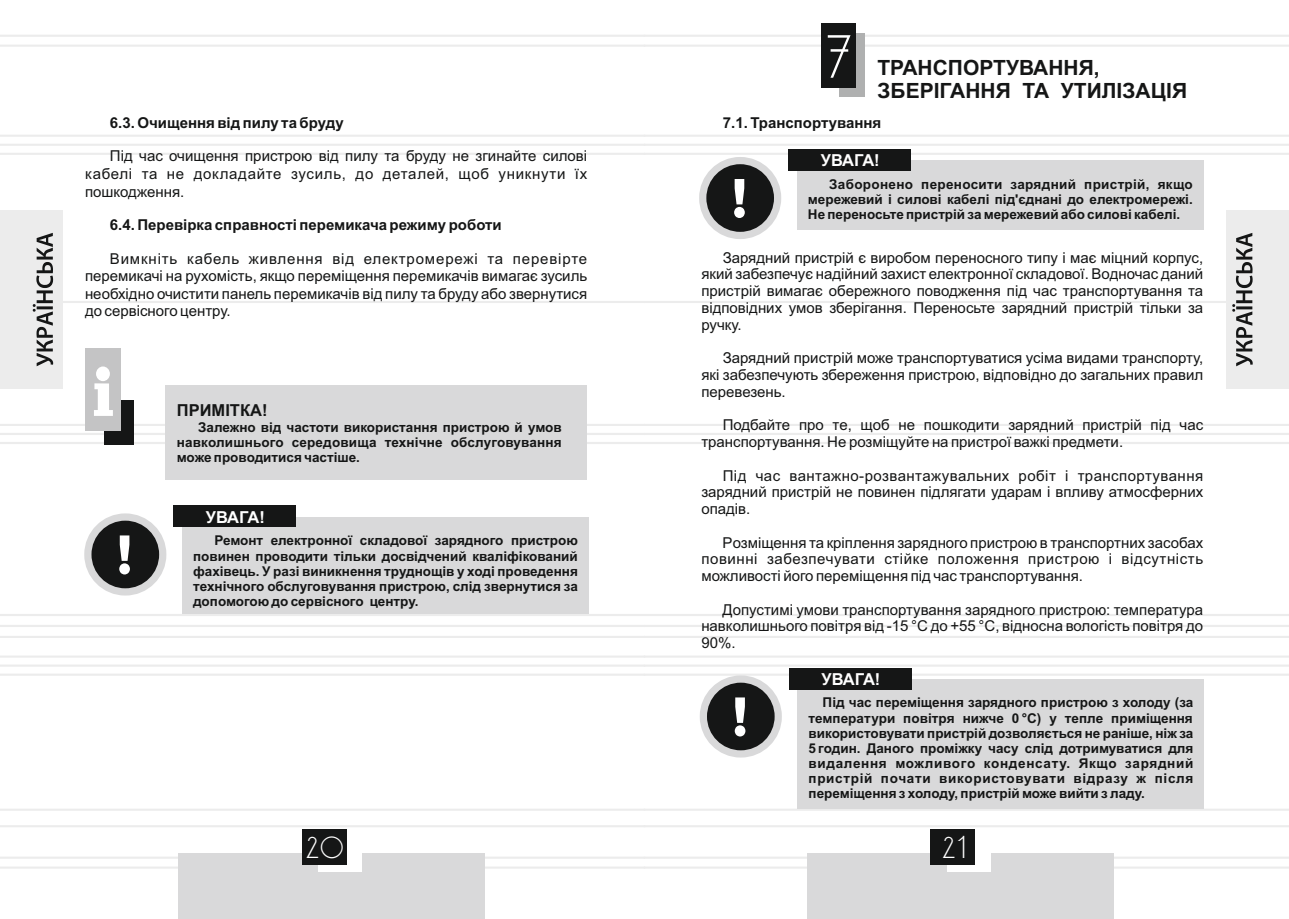
<style>
.page{position:relative;width:1289px;height:919px;background:#fff}
.page>*{position:absolute;margin:0;border:0;box-sizing:border-box;transform-origin:0 0}
.t1{font:52.5px "DS Standart Cyr";color:#fff}
.t2{font:26.25px "DS Standart Cyr";color:#fff}
.t3{font:700 21px/23.4px "Arial";color:#151616}
.t4{font:700 16.5px "Arial";letter-spacing:-.025em;color:#fff}
.t5{font:700 16.5px "Arial";color:#151616}
.t6{font:15px/16.8px "Arial";color:#151616;text-align:justify}
.t7{font:700 15px "Arial";color:#151616}
.t8{font:700 13.5px/15.1px "Arial";color:#151616;text-align:justify}
</style>
<div class="page">
<hr style="left:0;top:135px;width:644px;height:2px;background:#ececec">
<hr style="left:0;top:153px;width:644px;height:2px;background:#ececec">
<hr style="left:0;top:424px;width:644px;height:2px;background:#ececec">
<hr style="left:0;top:442px;width:644px;height:2px;background:#ececec">
<hr style="left:0;top:614px;width:644px;height:2px;background:#ececec">
<hr style="left:0;top:635px;width:644px;height:3px;background:#ececec">
<hr style="left:0;top:655px;width:644px;height:2px;background:#ececec">
<hr style="left:0;top:673px;width:644px;height:2px;background:#ececec">
<hr style="left:0;top:856px;width:644px;height:2px;background:#ececec">
<hr style="left:0;top:866px;width:644px;height:2px;background:#ececec">
<hr style="left:0;top:35px;width:644px;height:2px;background:#ececec">
<hr style="left:0;top:45px;width:644px;height:2px;background:#ececec">
<hr style="left:0;top:808px;width:644px;height:2px;background:#ececec">
<hr style="left:0;top:825px;width:644px;height:2px;background:#ececec">
<hr style="left:0;top:301px;width:644px;height:2px;background:#ececec">
<hr style="left:644px;top:135px;width:644px;height:2px;background:#ececec">
<hr style="left:0;top:144px;width:1288px;height:2px;background:#ececec">
<hr style="left:644px;top:153px;width:644px;height:2px;background:#ececec">
<hr style="left:644px;top:424px;width:644px;height:2px;background:#ececec">
<svg style="left:0;top:432px;width:1288px;height:4px"></svg>
<hr style="left:644px;top:442px;width:644px;height:2px;background:#ececec">
<hr style="left:644px;top:614px;width:644px;height:2px;background:#ececec">
<hr style="left:0;top:625px;width:1288px;height:2px;background:#ececec">
<hr style="left:644px;top:635px;width:644px;height:3px;background:#ececec">
<hr style="left:644px;top:655px;width:644px;height:2px;background:#ececec">
<hr style="left:0;top:664px;width:1288px;height:3px;background:#f1f1f1">
<hr style="left:644px;top:673px;width:644px;height:2px;background:#ececec">
<hr style="left:644px;top:856px;width:644px;height:2px;background:#ececec">
<hr style="left:644px;top:866px;width:644px;height:2px;background:#ececec">
<hr style="left:644px;top:35px;width:644px;height:2px;background:#ececec">
<hr style="left:644px;top:45px;width:644px;height:2px;background:#ececec">
<hr style="left:644px;top:808px;width:644px;height:2px;background:#ececec">
<hr style="left:644px;top:825px;width:644px;height:2px;background:#ececec">
<hr style="left:644px;top:301px;width:644px;height:2px;background:#ececec">
<div style="left:178px;top:853px;width:307px;height:65px;background:#d9d9da"></div>
<div style="left:318px;top:832px;width:44px;height:39px;background:#fff"></div>
<div style="left:301px;top:829px;width:45px;height:36px;background:#151616"></div>
<div style="left:0;top:210px;width:62px;height:179px;background:#ececec"></div>
<svg style="left:33px;top:233px;width:20px;height:133px"></svg>
<div style="left:807px;top:853px;width:306px;height:65px;background:#d9d9da"></div>
<div style="left:946px;top:832px;width:44px;height:39px;background:#fff"></div>
<div style="left:930px;top:829px;width:45px;height:36px;background:#151616"></div>
<div style="left:1226px;top:210px;width:62px;height:179px;background:#ececec"></div>
<svg style="left:1232px;top:233px;width:20px;height:133px"></svg>
<div style="left:104px;top:400px;width:29px;height:44px;background:#151616"></div>
<div style="left:85px;top:348px;width:36px;height:83px;background:#c4c4c5"></div>
<svg style="left:94px;top:366px;width:19px;height:50px"></svg>
<div style="left:166px;top:385px;width:421px;height:94px;background:#d9d9da"></div>
<div style="left:84px;top:513px;width:82px;height:82px;border:14px solid #d9d9da;border-radius:50%"></div>
<div style="left:91px;top:520px;width:68px;height:68px;background:#151616;border-radius:50%"></div>
<svg style="left:119px;top:535px;width:11px;height:39px"></svg>
<div style="left:182px;top:517px;width:406px;height:96px;background:#d9d9da"></div>
<div style="left:173px;top:505px;width:123px;height:21px;background:#151616"></div>
<div style="left:838px;top:34px;width:26px;height:63px;background:#afb0b0"></div>
<div style="left:821px;top:23px;width:34px;height:65px;background:#151616"></div>
<div style="left:699px;top:157px;width:82px;height:82px;border:14px solid #d9d9da;border-radius:50%"></div>
<div style="left:706px;top:164px;width:68px;height:68px;background:#151616;border-radius:50%"></div>
<svg style="left:734px;top:179px;width:10px;height:39px"></svg>
<div style="left:796px;top:161px;width:407px;height:69px;background:#d9d9da"></div>
<div style="left:788px;top:149px;width:122px;height:22px;background:#151616"></div>
<div style="left:699px;top:675px;width:82px;height:82px;border:14px solid #d9d9da;border-radius:50%"></div>
<div style="left:707px;top:682px;width:67px;height:68px;background:#151616;border-radius:50%"></div>
<svg style="left:734px;top:697px;width:11px;height:39px"></svg>
<div style="left:797px;top:679px;width:406px;height:129px;background:#d9d9da"></div>
<div style="left:789px;top:667px;width:122px;height:22px;background:#151616"></div>
<p class="t7" style="left:110px;top:117px;width:235px">6.3. Очищення від пилу та бруду</p>
<p class="t6" style="left:85px;top:149px;width:503px;line-height:17.5px;text-indent:25px">Під час очищення пристрою від пилу та бруду не згинайте силові кабелі та не докладайте зусиль, до деталей, щоб уникнути їх пошкодження.</p>
<p class="t7" style="left:110px;top:219px;width:393px">6.4. Перевірка справності перемикача режиму роботи</p>
<p class="t6" style="left:85px;top:251px;width:503px;line-height:17.5px;text-indent:25px">Вимкніть кабель живлення від електромережі та перевірте перемикачі на рухомість, якщо переміщення перемикачів вимагає зусиль необхідно очистити панель перемикачів від пилу та бруду або звернутися до сервісного центру.</p>
<p class="t5" style="left:177px;top:404px;width:92px">ПРИМІТКА!</p>
<p class="t8" style="left:177px;top:421px;width:386px;text-indent:21px">Залежно від частоти використання пристрою й умов навколишнього середовища технічне обслуговування може проводитися частіше.</p>
<p class="t4" style="left:206px;top:510px;width:60px">УВАГА!</p>
<p class="t8" style="left:193px;top:534px;width:386px;text-indent:21px">Ремонт електронної складової зарядного пристрою повинен проводити тільки досвідчений кваліфікований фахівець. У разі виникнення труднощів у ході проведення технічного обслуговування пристрою, слід звернутися за допомогою до сервісного центру.</p>
<h1 class="t1" style="left:826px;top:35px;width:26px">7</h1>
<h3 class="t3" style="left:877px;top:58px;width:311px">ТРАНСПОРТУВАННЯ,<br>ЗБЕРІГАННЯ ТА УТИЛІЗАЦІЯ</h3>
<p class="t7" style="left:722px;top:117px;width:160px">7.1. Транспортування</p>
<p class="t4" style="left:820px;top:154px;width:60px">УВАГА!</p>
<p class="t8" style="left:808px;top:178px;width:386px;text-indent:21px">Заборонено переносити зарядний пристрій, якщо мережевий і силові кабелі під'єднані до електромережі.<br>Не переносьте пристрій за мережевий або силові кабелі.</p>
<p class="t6" style="left:701px;top:250px;width:503px;text-indent:21px">Зарядний пристрій є виробом переносного типу і має міцний корпус, який забезпечує надійний захист електронної складової. Водночас даний пристрій вимагає обережного поводження під час транспортування та відповідних умов зберігання. Переносьте зарядний пристрій тільки за ручку.</p>
<p class="t6" style="left:701px;top:351px;width:503px;text-indent:21px">Зарядний пристрій може транспортуватися усіма видами транспорту, які забезпечують збереження пристрою, відповідно до загальних правил перевезень.</p>
<p class="t6" style="left:701px;top:418px;width:503px;text-indent:21px">Подбайте про те, щоб не пошкодити зарядний пристрій під час транспортування. Не розміщуйте на пристрої важкі предмети.</p>
<p class="t6" style="left:701px;top:468px;width:503px;text-indent:21px">Під час вантажно-розвантажувальних робіт і транспортування зарядний пристрій не повинен підлягати ударам і впливу атмосферних опадів.</p>
<p class="t6" style="left:701px;top:535px;width:503px;text-indent:21px">Розміщення та кріплення зарядного пристрою в транспортних засобах повинні забезпечувати стійке положення пристрою і відсутність можливості його переміщення під час транспортування.</p>
<p class="t6" style="left:701px;top:602px;width:503px;text-indent:21px">Допустимі умови транспортування зарядного пристрою: температура навколишнього повітря від -15 °С до +55 °С, відносна вологість повітря до 90%.</p>
<p class="t4" style="left:821px;top:672px;width:60px">УВАГА!</p>
<p class="t8" style="left:808px;top:696px;width:386px;text-indent:14px">Під час переміщення зарядного пристрою з холоду (за температури повітря нижче 0 °С) у тепле приміщення використовувати пристрій дозволяється не раніше, ніж за 5 годин. Даного проміжку часу слід дотримуватися для видалення можливого конденсату. Якщо зарядний пристрій почати використовувати відразу ж після переміщення з холоду, пристрій може вийти з ладу.</p>
<h2 class="t2" style="left:306px;top:836px;width:38px">20</h2>
<h2 class="t2" style="left:942px;top:836px;width:24px">21</h2>
</div>
